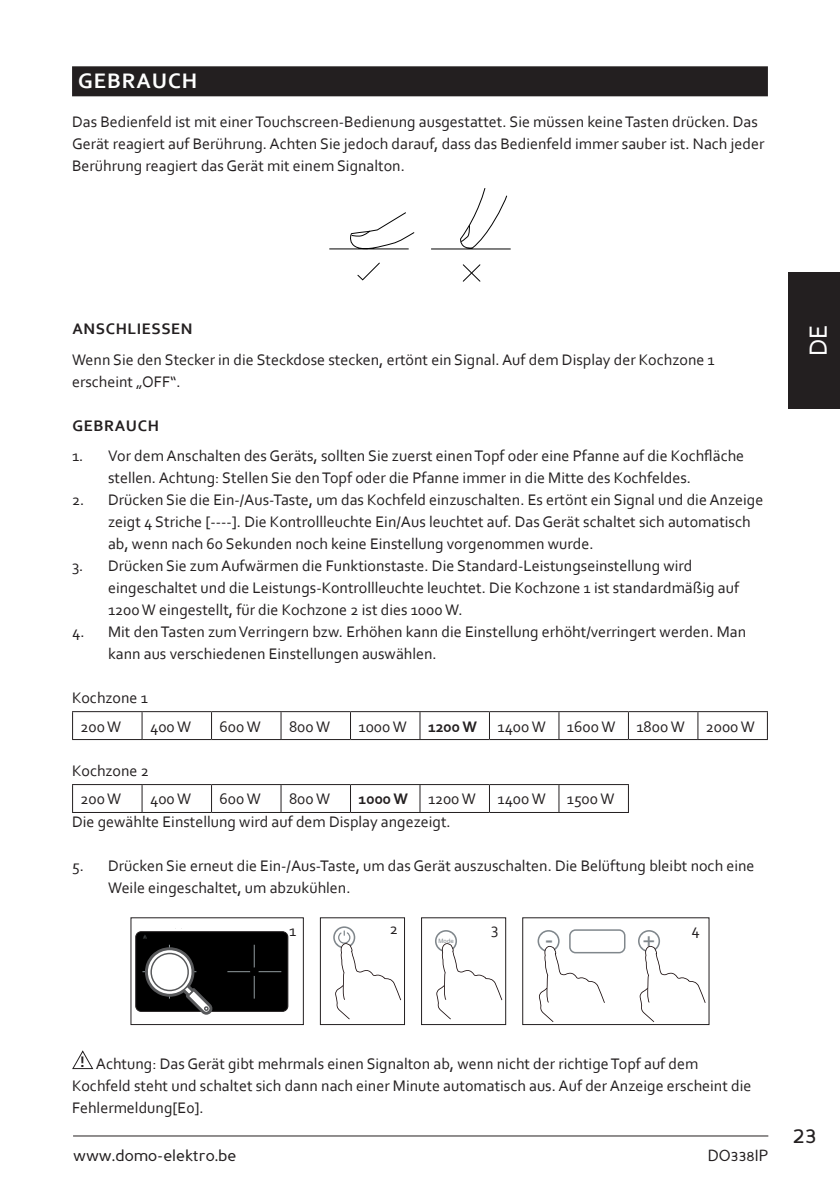
<style>
.page{position:relative;width:840px;height:1191px;background:#fff}
.page>*{position:absolute;margin:0;border:0;box-sizing:border-box;transform-origin:0 0}
.t1{font:26px "Corbel";color:#fff}
.t2{font:24px "Perspective Sans";color:#231f20}
.t3{font:700 22px "Corbel";letter-spacing:.04em;color:#fff}
.t4{font:22px "Arial";color:#80878c}
.t5{font:16px/22px "Corbel";color:#231f20}
.t6{font:700 16px "Corbel";letter-spacing:.04em;color:#231f20}
.t7{font:16px "Perspective Sans";color:#231f20}
.t8{font:6px "Arial";color:#80878c}
.s1{font-weight:400}
.s2{font-weight:700}
</style>
<div class="page">
<hr style="left:73px;top:1135px;width:694px;height:1px;background:#231f20">
<div style="left:788px;top:272px;width:51px;height:136px;background:#231f20"></div>
<div style="left:72px;top:66px;width:695px;height:30px;background:#231f20"></div>
<svg style="left:329px;top:188px;width:182px;height:62px"></svg>
<svg style="left:357px;top:262px;width:123px;height:20px"></svg>
<hr style="left:72px;top:711px;width:70px;height:1px;background:#231f20">
<svg style="left:72px;top:712px;width:1px;height:27px"></svg>
<hr style="left:142px;top:711px;width:69px;height:1px;background:#231f20">
<svg style="left:141px;top:712px;width:1px;height:27px"></svg>
<hr style="left:211px;top:711px;width:70px;height:1px;background:#231f20">
<svg style="left:211px;top:712px;width:1px;height:27px"></svg>
<hr style="left:281px;top:711px;width:69px;height:1px;background:#231f20">
<svg style="left:280px;top:712px;width:1px;height:27px"></svg>
<hr style="left:350px;top:711px;width:70px;height:1px;background:#231f20">
<svg style="left:350px;top:712px;width:1px;height:27px"></svg>
<hr style="left:420px;top:711px;width:69px;height:1px;background:#231f20">
<svg style="left:419px;top:712px;width:1px;height:27px"></svg>
<hr style="left:489px;top:711px;width:69px;height:1px;background:#231f20">
<hr style="left:558px;top:711px;width:70px;height:1px;background:#231f20">
<svg style="left:558px;top:712px;width:1px;height:27px"></svg>
<hr style="left:628px;top:711px;width:69px;height:1px;background:#231f20">
<svg style="left:627px;top:712px;width:1px;height:27px"></svg>
<hr style="left:697px;top:711px;width:70px;height:1px;background:#231f20">
<svg style="left:697px;top:712px;width:1px;height:27px"></svg>
<svg style="left:766px;top:712px;width:1px;height:27px"></svg>
<hr style="left:72px;top:739px;width:70px;height:1px;background:#231f20">
<hr style="left:142px;top:739px;width:69px;height:1px;background:#231f20">
<hr style="left:211px;top:739px;width:70px;height:1px;background:#231f20">
<hr style="left:281px;top:739px;width:69px;height:1px;background:#231f20">
<hr style="left:350px;top:739px;width:70px;height:1px;background:#231f20">
<hr style="left:420px;top:739px;width:69px;height:1px;background:#231f20">
<hr style="left:489px;top:739px;width:69px;height:1px;background:#231f20">
<hr style="left:558px;top:739px;width:70px;height:1px;background:#231f20">
<hr style="left:628px;top:739px;width:69px;height:1px;background:#231f20">
<hr style="left:697px;top:739px;width:70px;height:1px;background:#231f20">
<hr style="left:72px;top:784px;width:70px;height:1px;background:#231f20">
<svg style="left:72px;top:785px;width:1px;height:27px"></svg>
<hr style="left:142px;top:784px;width:69px;height:1px;background:#231f20">
<svg style="left:141px;top:785px;width:1px;height:27px"></svg>
<hr style="left:211px;top:784px;width:70px;height:1px;background:#231f20">
<svg style="left:211px;top:785px;width:1px;height:27px"></svg>
<hr style="left:281px;top:784px;width:69px;height:1px;background:#231f20">
<svg style="left:280px;top:785px;width:1px;height:27px"></svg>
<hr style="left:350px;top:784px;width:70px;height:1px;background:#231f20">
<svg style="left:350px;top:785px;width:1px;height:27px"></svg>
<hr style="left:420px;top:784px;width:69px;height:1px;background:#231f20">
<svg style="left:419px;top:785px;width:1px;height:27px"></svg>
<hr style="left:489px;top:784px;width:69px;height:1px;background:#231f20">
<hr style="left:558px;top:784px;width:70px;height:1px;background:#231f20">
<svg style="left:558px;top:785px;width:1px;height:27px"></svg>
<svg style="left:627px;top:785px;width:1px;height:27px"></svg>
<hr style="left:72px;top:812px;width:70px;height:1px;background:#231f20">
<hr style="left:142px;top:812px;width:69px;height:1px;background:#231f20">
<hr style="left:211px;top:812px;width:70px;height:1px;background:#231f20">
<hr style="left:281px;top:812px;width:69px;height:1px;background:#231f20">
<hr style="left:350px;top:812px;width:70px;height:1px;background:#231f20">
<hr style="left:420px;top:812px;width:69px;height:1px;background:#231f20">
<hr style="left:489px;top:812px;width:69px;height:1px;background:#231f20">
<hr style="left:558px;top:812px;width:70px;height:1px;background:#231f20">
<div style="left:136px;top:931px;width:152px;height:80px;background:#000;border-radius:5px"></div>
<div style="left:136px;top:931px;width:152px;height:80px;border:1px solid #231f20;border-radius:5px"></div>
<hr style="left:142px;top:971px;width:54px;height:1px;background:#919b9f">
<hr style="left:169px;top:944px;width:1px;height:54px;background:#919b9f">
<hr style="left:227px;top:971px;width:54px;height:1px;background:#919b9f">
<hr style="left:254px;top:944px;width:1px;height:54px;background:#919b9f">
<div style="left:250px;top:967px;width:8px;height:9px;background:#000;border-radius:50%"></div>
<div style="left:130px;top:917px;width:174px;height:108px;border:1px solid #231f20"></div>
<svg style="left:145px;top:947px;width:68px;height:67px"></svg>
<div style="left:320px;top:917px;width:85px;height:108px;border:1px solid #231f20"></div>
<svg style="left:333px;top:926px;width:68px;height:93px"></svg>
<div style="left:421px;top:917px;width:85px;height:108px;border:1px solid #231f20"></div>
<svg style="left:435px;top:930px;width:67px;height:89px"></svg>
<div style="left:522px;top:917px;width:187px;height:108px;border:1px solid #231f20"></div>
<svg style="left:638px;top:930px;width:67px;height:92px"></svg>
<svg style="left:537px;top:930px;width:67px;height:92px"></svg>
<div style="left:569px;top:929px;width:56px;height:24px;border:2px solid #80878c;border-radius:6px"></div>
<svg style="left:72px;top:1050px;width:22px;height:19px"></svg>
<h3 class="t3" style="left:78px;top:67px;width:120px">GEBRAUCH</h3>
<p class="t5" style="left:72px;top:111px;width:693px">Das Bedienfeld ist mit einer Touchscreen-Bedienung ausgestattet. Sie müssen keine Tasten drücken. Das<br>Gerät reagiert auf Berührung. Achten Sie jedoch darauf, dass das Bedienfeld immer sauber ist. Nach jeder<br>Berührung reagiert das Gerät mit einem Signalton.</p>
<p class="t6" style="left:72px;top:319px;width:122px">ANSCHLIESSEN</p>
<p class="t5" style="left:72px;top:348px;width:644px">Wenn Sie den Stecker in die Steckdose stecken, ertönt ein Signal. Auf dem Display der Kochzone 1 erscheint „OFF“.</p>
<p class="t6" style="left:72px;top:415px;width:88px">GEBRAUCH</p>
<p class="t5" style="left:108px;top:444px;width:637px;text-indent:-36px">1. Vor dem Anschalten des Geräts, sollten Sie zuerst einen Topf oder eine Pfanne auf die Kochfläche stellen. Achtung: Stellen Sie den Topf oder die Pfanne immer in die Mitte des Kochfeldes.</p>
<p class="t5" style="left:108px;top:488px;width:656px;text-indent:-36px">2. Drücken Sie die Ein-/Aus-Taste, um das Kochfeld einzuschalten. Es ertönt ein Signal und die Anzeige zeigt 4 Striche [----]. Die Kontrollleuchte Ein/Aus leuchtet auf. Das Gerät schaltet sich automatisch ab, wenn nach 60 Sekunden noch keine Einstellung vorgenommen wurde.</p>
<p class="t5" style="left:108px;top:554px;width:632px;text-indent:-36px">3. Drücken Sie zum Aufwärmen die Funktionstaste. Die Standard-Leistungseinstellung wird eingeschaltet und die Leistungs-Kontrollleuchte leuchtet. Die Kochzone 1 ist standardmäßig auf<br>1200 W eingestellt, für die Kochzone 2 ist dies 1000 W.</p>
<p class="t5" style="left:108px;top:620px;width:639px;text-indent:-36px">4. Mit den Tasten zum Verringern bzw. Erhöhen kann die Einstellung erhöht/verringert werden. Man kann aus verschiedenen Einstellungen auswählen.</p>
<p class="t5" style="left:80px;top:683px;width:69px;line-height:28.4px;text-indent:-9px">Kochzone 1<br>200 W</p>
<p class="t5" style="left:150px;top:715px;width:43px">400 W</p>
<p class="t5" style="left:219px;top:715px;width:43px">600 W</p>
<p class="t5" style="left:289px;top:715px;width:43px">800 W</p>
<p class="t5" style="left:358px;top:715px;width:50px">1000 W</p>
<p class="t6" style="left:428px;top:716px;width:51px">1200 W</p>
<p class="t5" style="left:497px;top:715px;width:50px">1400 W</p>
<p class="t5" style="left:566px;top:715px;width:50px">1600 W</p>
<p class="t5" style="left:636px;top:715px;width:50px">1800 W</p>
<p class="t5" style="left:705px;top:715px;width:50px">2000 W</p>
<p class="t5" style="left:80px;top:756px;width:70px;line-height:28.4px;text-indent:-8px">Kochzone 2<br>200 W</p>
<p class="t5" style="left:150px;top:787px;width:43px">400 W</p>
<p class="t5" style="left:219px;top:787px;width:43px">600 W</p>
<p class="t5" style="left:289px;top:787px;width:43px">800 W</p>
<p class="t6" style="left:358px;top:789px;width:119px">1000 W <span class="s1">1200 W</span></p>
<p class="t5" style="left:497px;top:787px;width:50px">1400 W</p>
<p class="t5" style="left:566px;top:787px;width:49px">1500 W</p>
<p class="t5" style="left:72px;top:810px;width:380px">Die gewählte Einstellung wird auf dem Display angezeigt.</p>
<p class="t5" style="left:108px;top:854px;width:647px;text-indent:-36px">5. Drücken Sie erneut die Ein-/Aus-Taste, um das Gerät auszuschalten. Die Belüftung bleibt noch eine<br>Weile eingeschaltet, um abzukühlen.</p>
<p class="t5" style="left:289px;top:919px;width:9px">1</p>
<p class="t5" style="left:390px;top:917px;width:10px">2</p>
<p class="t8" style="left:438px;top:936px;width:17px">Mode</p>
<p class="t5" style="left:491px;top:917px;width:9px">3</p>
<p class="t5" style="left:691px;top:917px;width:10px">4</p>
<h3 class="t4" style="left:545px;top:924px;width:9px">-</h3>
<h3 class="t4" style="left:642px;top:925px;width:14px">+</h3>
<h1 class="t1" style="left:801px;top:356px;width:33px;rotate:-90deg">DE</h1>
<p class="t5" style="left:72px;top:1052px;width:680px;text-indent:8px"><span class="s2">!</span> Achtung: Das Gerät gibt mehrmals einen Signalton ab, wenn nicht der richtige Topf auf dem<br>Kochfeld steht und schaltet sich dann nach einer Minute automatisch aus. Auf der Anzeige erscheint die<br>Fehlermeldung[E0].</p>
<p class="t7" style="left:73px;top:1146px;width:165px">www.domo-elektro.be</p>
<p class="t7" style="left:707px;top:1146px;width:62px">DO338IP</p>
<h2 class="t2" style="left:792px;top:1120px;width:25px">23</h2>
</div>
